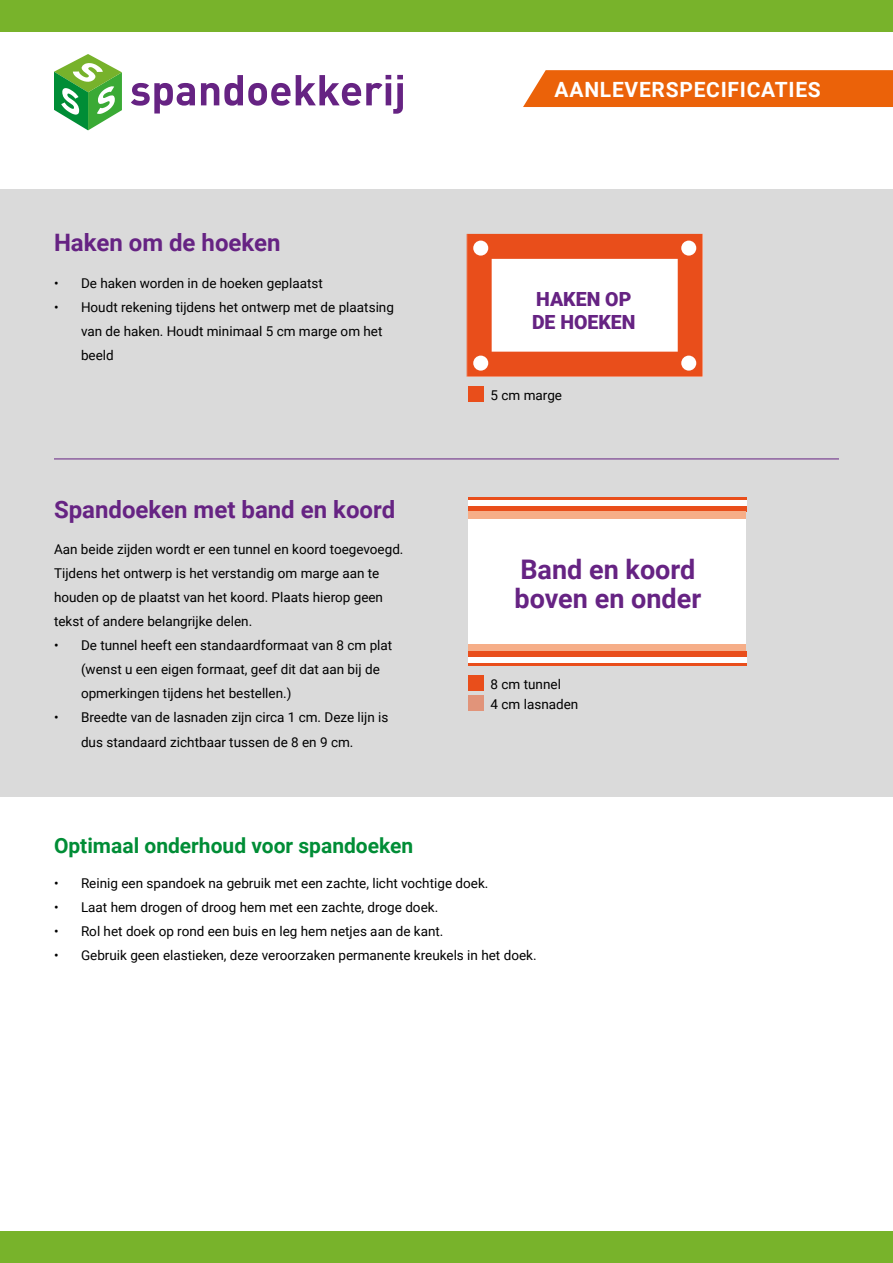
<style>
.page{position:relative;width:893px;height:1263px;background:#fff}
.page>*{position:absolute;margin:0;border:0;box-sizing:border-box;transform-origin:0 0}
.t1{font:700 27px/28.5px "Roboto";color:#662383}
.t2{font:700 24px "Roboto";color:#662383}
.t3{font:700 21px "Roboto";color:#008d36}
.t4{font:700 21px "Roboto";letter-spacing:.035em;color:#fff}
.t5{font:900 19.5px/22.5px "Roboto";color:#662383}
.t6{font:13.5px/24px "Roboto";color:#000}
</style>
<div class="page">
<div style="left:0;top:189px;width:893px;height:608px;background:#dadada"></div>
<svg style="left:131px;top:83px;width:64px;height:31px"></svg>
<svg style="left:201px;top:75px;width:202px;height:39px"></svg>
<svg style="left:54px;top:54px;width:68px;height:76px"></svg>
<div style="left:0;top:0;width:893px;height:32px;background:#78b32b"></div>
<div style="left:523px;top:70px;width:370px;height:37px;background:#eb6209"></div>
<hr style="left:54px;top:459px;width:785px;height:1px;background:#662383">
<div style="left:0;top:1231px;width:893px;height:32px;background:#78b32b"></div>
<div style="left:468px;top:497px;width:278px;height:169px;background:#fff"></div>
<div style="left:468px;top:497px;width:278px;height:15px;background:#e94e1b"></div>
<div style="left:468px;top:512px;width:278px;height:7px;background:#f6ae88"></div>
<div style="left:468px;top:645px;width:278px;height:7px;background:#f6ae88"></div>
<div style="left:468px;top:652px;width:278px;height:14px;background:#e94e1b"></div>
<div style="left:468px;top:501px;width:278px;height:5px;background:#fff"></div>
<div style="left:468px;top:657px;width:278px;height:5px;background:#fff"></div>
<div style="left:468px;top:675px;width:16px;height:16px;background:#e94e1b"></div>
<div style="left:468px;top:695px;width:16px;height:16px;background:#e1947a"></div>
<svg style="left:467px;top:234px;width:236px;height:143px;background:#f4ab93"></svg>
<div style="left:473px;top:241px;width:15px;height:15px;background:#fff;border-radius:50%"></div>
<div style="left:681px;top:241px;width:15px;height:15px;background:#fff;border-radius:50%"></div>
<div style="left:473px;top:356px;width:15px;height:15px;background:#fff;border-radius:50%"></div>
<div style="left:681px;top:356px;width:15px;height:15px;background:#fff;border-radius:50%"></div>
<div style="left:468px;top:386px;width:16px;height:16px;background:#e94e1b"></div>
<h2 class="t2" style="left:54px;top:226px;width:228px">Haken om de hoeken</h2>
<p class="t6" style="left:54px;top:271px;width:270px">• De haken worden in de hoeken geplaatst</p>
<p class="t6" style="left:81px;top:295px;width:314px;text-indent:-27px">• Houdt rekening tijdens het ontwerp met de plaatsing van de haken. Houdt minimaal 5 cm marge om het beeld</p>
<h2 class="t2" style="left:54px;top:492px;width:343px">Spandoeken met band en koord</h2>
<p class="t6" style="left:54px;top:537px;width:351px">Aan beide zijden wordt er een tunnel en koord toegevoegd.<br>Tijdens het ontwerp is het verstandig om marge aan te houden op de plaatst van het koord. Plaats hierop geen tekst of andere belangrijke delen.</p>
<p class="t6" style="left:81px;top:633px;width:313px;text-indent:-27px">• De tunnel heeft een standaardformaat van 8 cm plat (wenst u een eigen formaat, geef dit dat aan bij de opmerkingen tijdens het bestellen.)</p>
<p class="t6" style="left:54px;top:705px;width:336px;text-align:center">• Breedte van de lasnaden zijn circa 1 cm. Deze lijn is dus standaard zichtbaar tussen de 8 en 9 cm.</p>
<h3 class="t4" style="left:555px;top:75px;width:268px">AANLEVERSPECIFICATIES</h3>
<h3 class="t5" style="left:532px;top:287px;width:105px">HAKEN OP<br>DE HOEKEN</h3>
<p class="t6" style="left:491px;top:383px;width:73px">5 cm marge</p>
<h1 class="t1" style="left:515px;top:554px;width:188px">Band en koord boven en onder</h1>
<p class="t6" style="left:491px;top:674px;width:89px;line-height:19.6px">8 cm tunnel<br>4 cm lasnaden</p>
<h3 class="t3" style="left:54px;top:831px;width:361px">Optimaal onderhoud voor spandoeken</h3>
<p class="t6" style="left:54px;top:871px;width:436px">• Reinig een spandoek na gebruik met een zachte, licht vochtige doek.</p>
<p class="t6" style="left:54px;top:895px;width:386px">• Laat hem drogen of droog hem met een zachte, droge doek.</p>
<p class="t6" style="left:54px;top:919px;width:391px">• Rol het doek op rond een buis en leg hem netjes aan de kant.</p>
<p class="t6" style="left:54px;top:943px;width:484px">• Gebruik geen elastieken, deze veroorzaken permanente kreukels in het doek.</p>
</div>
